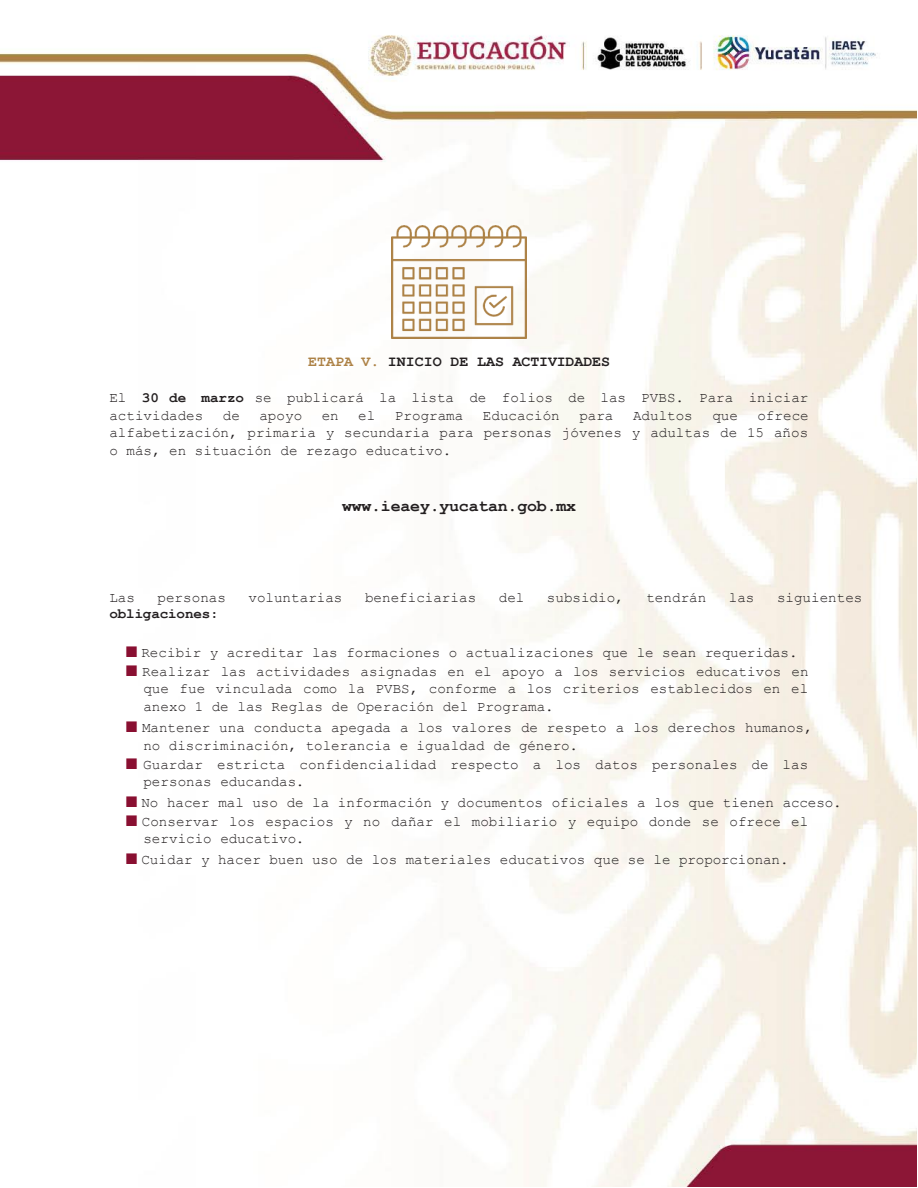
<style>
.page{position:relative;width:918px;height:1188px;background:#fff}
.page>*{position:absolute;margin:0;border:0;box-sizing:border-box;transform-origin:0 0}
.t1{font:700 16.5px "Courier New";letter-spacing:-.015em;color:#231f20}
.t2{font:700 15px "Courier New";color:#231f20}
.t3{font:14.25px/17.4px "Courier New";letter-spacing:-.005em;color:#231f20}
.t4{font:700 14.25px "Courier New";letter-spacing:-.005em;color:#231f20}
.s1{color:#ad8246}
.s2{font-weight:700}
.s3{font-size:17.25px;color:#890f31}
</style>
<div class="page">
<img style="left:0;top:35px;width:916px;height:1152px">
<img style="left:392px;top:225px;width:134px;height:113px">
<p class="t2" style="left:308px;top:354px;width:304px"><span class="s1">ETAPA V.</span> INICIO DE LAS ACTIVIDADES</p>
<p class="t3" style="left:109px;top:388px;width:701px;line-height:18px">El <span class="s2">30 de marzo</span> se publicará la lista de folios de las PVBS. Para iniciar actividades</p>
<p class="t3" style="left:223px;top:407px;width:19px">de</p>
<p class="t3" style="left:260px;top:407px;width:44px">apoyo</p>
<p class="t3" style="left:322px;top:407px;width:18px">en</p>
<p class="t3" style="left:358px;top:407px;width:18px">el</p>
<p class="t3" style="left:395px;top:407px;width:70px">Programa</p>
<p class="t3" style="left:483px;top:407px;width:78px">Educación</p>
<p class="t3" style="left:579px;top:407px;width:36px">para</p>
<p class="t3" style="left:633px;top:407px;width:61px">Adultos</p>
<p class="t3" style="left:712px;top:407px;width:27px">que</p>
<p class="t3" style="left:109px;top:406px;width:701px;text-align:justify;text-indent:648px">ofrece alfabetización, primaria y secundaria para personas jóvenes y adultas de 15 años o más, en situación de rezago educativo.</p>
<p class="t1" style="left:342px;top:497px;width:235px">www.ieaey.yucatan.gob.mx</p>
<p class="t3" style="left:109px;top:589px;width:27px">Las</p>
<p class="t3" style="left:158px;top:589px;width:70px">personas</p>
<p class="t3" style="left:248px;top:589px;width:95px">voluntarias</p>
<p class="t3" style="left:365px;top:589px;width:113px">beneficiarias</p>
<p class="t3" style="left:499px;top:589px;width:27px">del</p>
<p class="t3" style="left:547px;top:589px;width:78px">subsidio,</p>
<p class="t3" style="left:646px;top:589px;width:61px">tendrán</p>
<p class="t3" style="left:729px;top:589px;width:27px">las</p>
<p class="t3" style="left:777px;top:589px;width:87px">siguientes</p>
<p class="t4" style="left:109px;top:606px;width:111px">obligaciones:</p>
<p class="t3" style="left:126px;top:644px;width:673px"><span class="s3">■</span> Recibir y acreditar las formaciones o actualizaciones que le sean requeridas.</p>
<p class="t3" style="left:143px;top:663px;width:667px;text-align:justify;text-indent:-17px"><span class="s3">■</span> Realizar las actividades asignadas en el apoyo a los servicios educativos en que fue vinculada como la PVBS, conforme a los criterios establecidos en el anexo 1 de las Reglas de Operación del Programa.</p>
<p class="t3" style="left:143px;top:719px;width:671px;text-indent:-17px"><span class="s3">■</span> Mantener una conducta apegada a los valores de respeto a los derechos humanos, no discriminación, tolerancia e igualdad de género.</p>
<p class="t3" style="left:143px;top:755px;width:666px;text-indent:-17px"><span class="s3">■</span> Guardar estricta confidencialidad respecto a los datos personales de las personas educandas.</p>
<p class="t3" style="left:126px;top:794px;width:717px"><span class="s3">■</span> No hacer mal uso de la información y documentos oficiales a los que tienen acceso.</p>
<p class="t3" style="left:143px;top:812px;width:666px;text-indent:-17px"><span class="s3">■</span> Conservar los espacios y no dañar el mobiliario y equipo donde se ofrece el servicio educativo.</p>
<p class="t3" style="left:126px;top:850px;width:664px"><span class="s3">■</span> Cuidar y hacer buen uso de los materiales educativos que se le proporcionan.</p>
</div>
